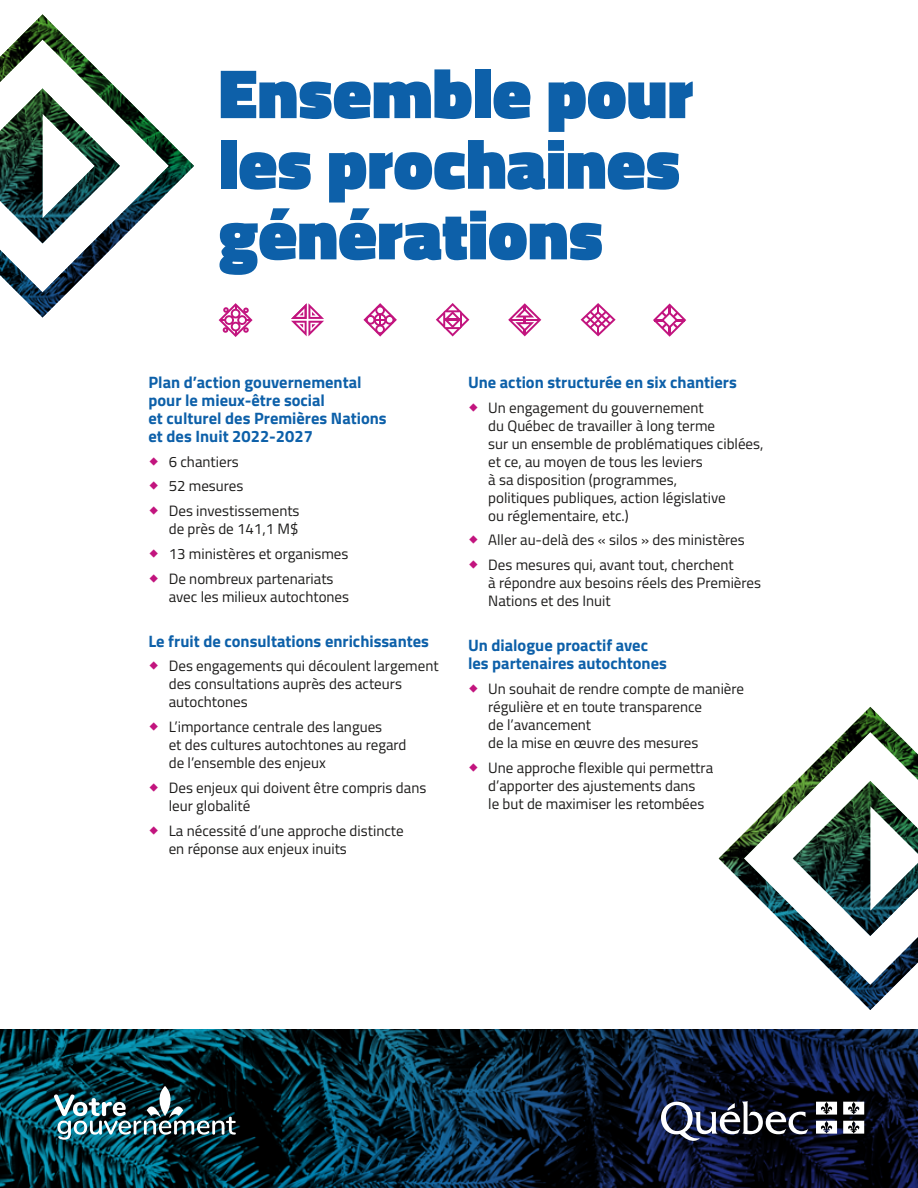
<style>
.page{position:relative;width:918px;height:1188px;background:#fff}
.page>*{position:absolute;margin:0;border:0;box-sizing:border-box;transform-origin:0 0}
.t1{font:900 70.65px/70.7px "Titillium";color:#0d60a9}
.t2{font:700 16.5px/18px "Titillium";color:#0d60a9}
.t3{font:15px/18px "Titillium";color:#1c1b1a}
</style>
<div class="page">
<svg style="left:0;top:14px;width:194px;height:304px"></svg>
<svg style="left:0;top:88px;width:120px;height:155px"></svg>
<svg style="left:719px;top:707px;width:199px;height:303px"></svg>
<svg style="left:793px;top:781px;width:125px;height:155px"></svg>
<svg style="left:0;top:1029px;width:918px;height:159px"></svg>
<svg style="left:54px;top:1086px;width:182px;height:54px"></svg>
<svg style="left:661px;top:1101px;width:147px;height:40px"></svg>
<svg style="left:816px;top:1102px;width:21px;height:13px"></svg>
<svg style="left:843px;top:1102px;width:21px;height:13px"></svg>
<svg style="left:816px;top:1121px;width:21px;height:13px"></svg>
<svg style="left:843px;top:1121px;width:21px;height:13px"></svg>
<svg style="left:291px;top:303px;width:33px;height:33px"></svg>
<svg style="left:363px;top:303px;width:34px;height:34px"></svg>
<svg style="left:581px;top:303px;width:35px;height:33px"></svg>
<svg style="left:219px;top:303px;width:34px;height:34px"></svg>
<svg style="left:508px;top:303px;width:33px;height:33px"></svg>
<svg style="left:436px;top:303px;width:33px;height:34px"></svg>
<svg style="left:653px;top:303px;width:33px;height:34px"></svg>
<h2 class="t1" style="left:219px;top:58px;width:476px">Ensemble pour les prochaines générations</h2>
<h2 class="t2" style="left:148px;top:372px;width:240px">Plan d’action gouvernemental pour le mieux-être social<br>et culturel des Premières Nations et des Inuit 2022‑2027</h2>
<p class="t3" style="left:169px;top:452px;width:72px">6 chantiers</p>
<p class="t3" style="left:169px;top:476px;width:76px">52 mesures</p>
<p class="t3" style="left:169px;top:501px;width:132px">Des investissements de près de 141,1 M$</p>
<p class="t3" style="left:169px;top:544px;width:181px">13 ministères et organismes</p>
<p class="t3" style="left:169px;top:569px;width:182px">De nombreux partenariats avec les milieux autochtones</p>
<h2 class="t2" style="left:148px;top:631px;width:282px">Le fruit de consultations enrichissantes</h2>
<p class="t3" style="left:169px;top:656px;width:271px">Des engagements qui découlent largement des consultations auprès des acteurs autochtones</p>
<p class="t3" style="left:169px;top:717px;width:239px">L’importance centrale des langues<br>et des cultures autochtones au regard de l’ensemble des enjeux</p>
<p class="t3" style="left:169px;top:778px;width:259px">Des enjeux qui doivent être compris dans leur globalité</p>
<p class="t3" style="left:169px;top:821px;width:237px">La nécessité d’une approche distincte en réponse aux enjeux inuits</p>
<h2 class="t2" style="left:468px;top:372px;width:270px">Une action structurée en six chantiers</h2>
<p class="t3" style="left:488px;top:398px;width:277px">Un engagement du gouvernement<br>du Québec de travailler à long terme<br>sur un ensemble de problématiques ciblées, et ce, au moyen de tous les leviers<br>à sa disposition (programmes,<br>politiques publiques, action législative<br>ou réglementaire, etc.)</p>
<p class="t3" style="left:488px;top:530px;width:258px">Aller au-delà des « silos » des ministères</p>
<p class="t3" style="left:488px;top:555px;width:274px">Des mesures qui, avant tout, cherchent<br>à répondre aux besoins réels des Premières<br>Nations et des Inuit</p>
<h2 class="t2" style="left:468px;top:635px;width:200px">Un dialogue proactif avec les partenaires autochtones</h2>
<p class="t3" style="left:488px;top:679px;width:257px">Un souhait de rendre compte de manière régulière et en toute transparence<br>de l’avancement<br>de la mise en œuvre des mesures</p>
<p class="t3" style="left:488px;top:758px;width:226px">Une approche flexible qui permettra d’apporter des ajustements dans<br>le but de maximiser les retombées</p>
</div>
